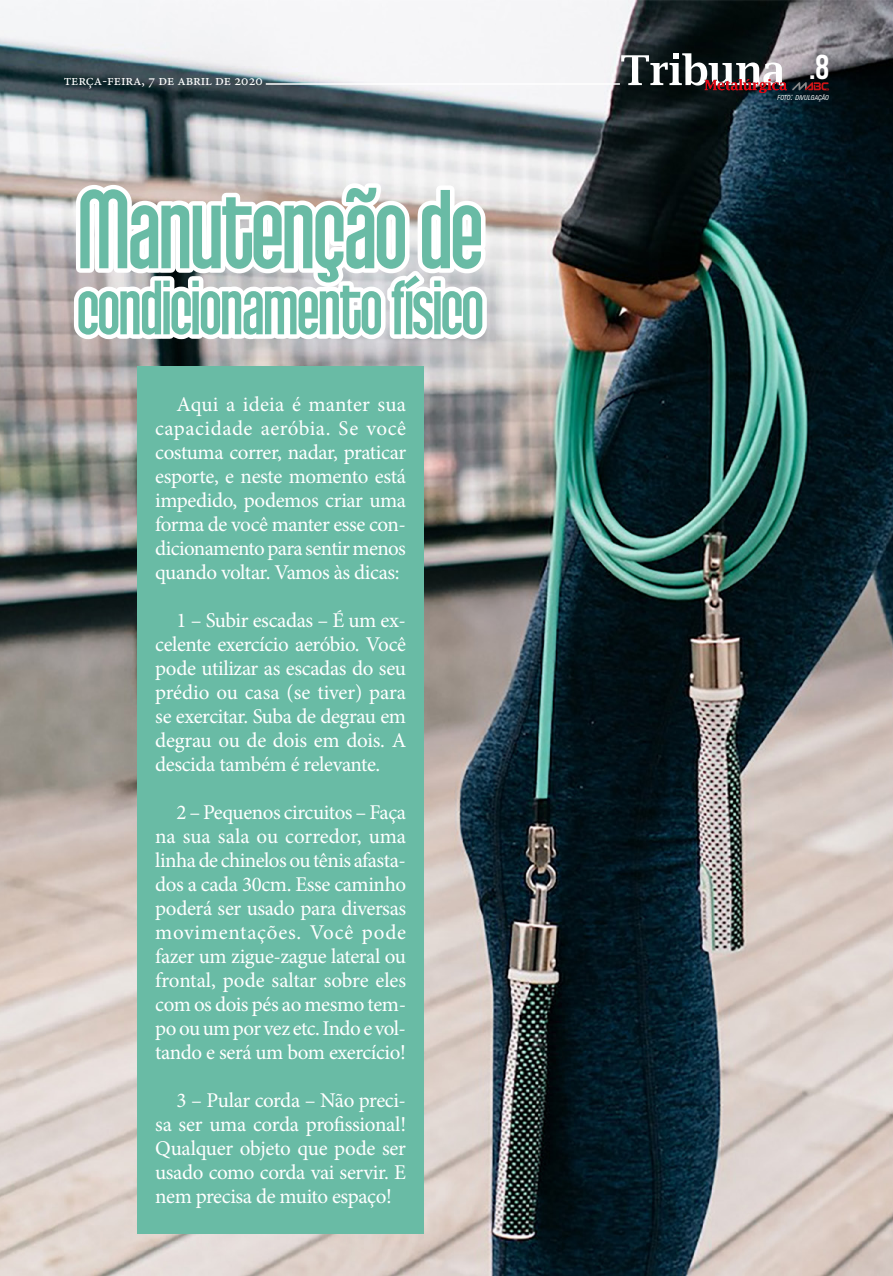
<style>
.page{position:relative;width:893px;height:1276px;background:#fff}
.page>*{position:absolute;margin:0;border:0;box-sizing:border-box;transform-origin:0 0}
.t1{font:109.5px "Qhytsdakx";letter-spacing:-.03em;color:#69bba5}
.t2{font:75px "Qhytsdakx";letter-spacing:-.03em;color:#69bba5}
.t3{font:34.5px "Bebas Neue";color:#fff}
.t4{font:21px/24px "Minion Pro";letter-spacing:-.02em;color:#fff;text-align:justify}
.t5{font:15px "Minion Pro";letter-spacing:-.01em;color:#fff}
.t6{font:italic condensed 6.6px "Swiss 721 BT";color:#fff}
.s1{font-size:9.3px}
</style>
<div class="page">
<img style="left:0;top:0;width:893px;height:1276px">
<svg style="left:621px;top:53px;width:208px;height:40px"></svg>
<hr style="left:266px;top:83px;width:354px;height:2px;background:#fff">
<svg style="left:67px;top:176px;width:427px;height:222px"></svg>
<div style="left:137px;top:366px;width:287px;height:867px;background:#69bba5"></div>
<p class="t5" style="left:64px;top:70px;width:201px">terça-feira, 7 de abril de 2020</p>
<h1 class="t1" style="left:77px;top:158px;width:408px">Manutenção de</h1>
<h2 class="t2" style="left:77px;top:259px;width:409px">condicionamento físico</h2>
<p class="t4" style="left:155px;top:392px;width:252px;text-indent:21px">Aqui a ideia é manter sua capacidade aeróbia. Se você costuma correr, nadar, praticar esporte, e neste momento está impedido, podemos criar uma forma de você manter esse con&shy;dicionamento para sentir menos quando voltar. Vamos às dicas:</p>
<p class="t4" style="left:155px;top:608px;width:252px;text-indent:21px">1 – Subir escadas – É um ex&shy;celente exercício aeróbio. Você pode utilizar as escadas do seu prédio ou casa (se tiver) para se exercitar. Suba de degrau em degrau ou de dois em dois. A descida também é relevante.</p>
<p class="t4" style="left:155px;top:800px;width:252px;text-indent:21px">2 – Pequenos circuitos – Faça na sua sala ou corredor, uma linha de chinelos ou tênis afasta&shy;dos a cada 30cm. Esse caminho poderá ser usado para diversas movimentações. Você pode fazer um zigue-zague lateral ou frontal, pode saltar sobre eles com os dois pés ao mesmo tem&shy;po ou um por vez etc. Indo e vol&shy;tando e será um bom exercício!</p>
<p class="t4" style="left:155px;top:1088px;width:252px;text-indent:21px">3 – Pular corda – Não preci&shy;sa ser uma corda profissional!<br>Qualquer objeto que pode ser usado como corda vai servir. E nem precisa de muito espaço!</p>
<h3 class="t3" style="left:809px;top:48px;width:22px">.8</h3>
<p class="t6" style="left:777px;top:94px;width:53px">FOTO<span class="s1">:</span> DIVULGAÇÃO</p>
</div>
